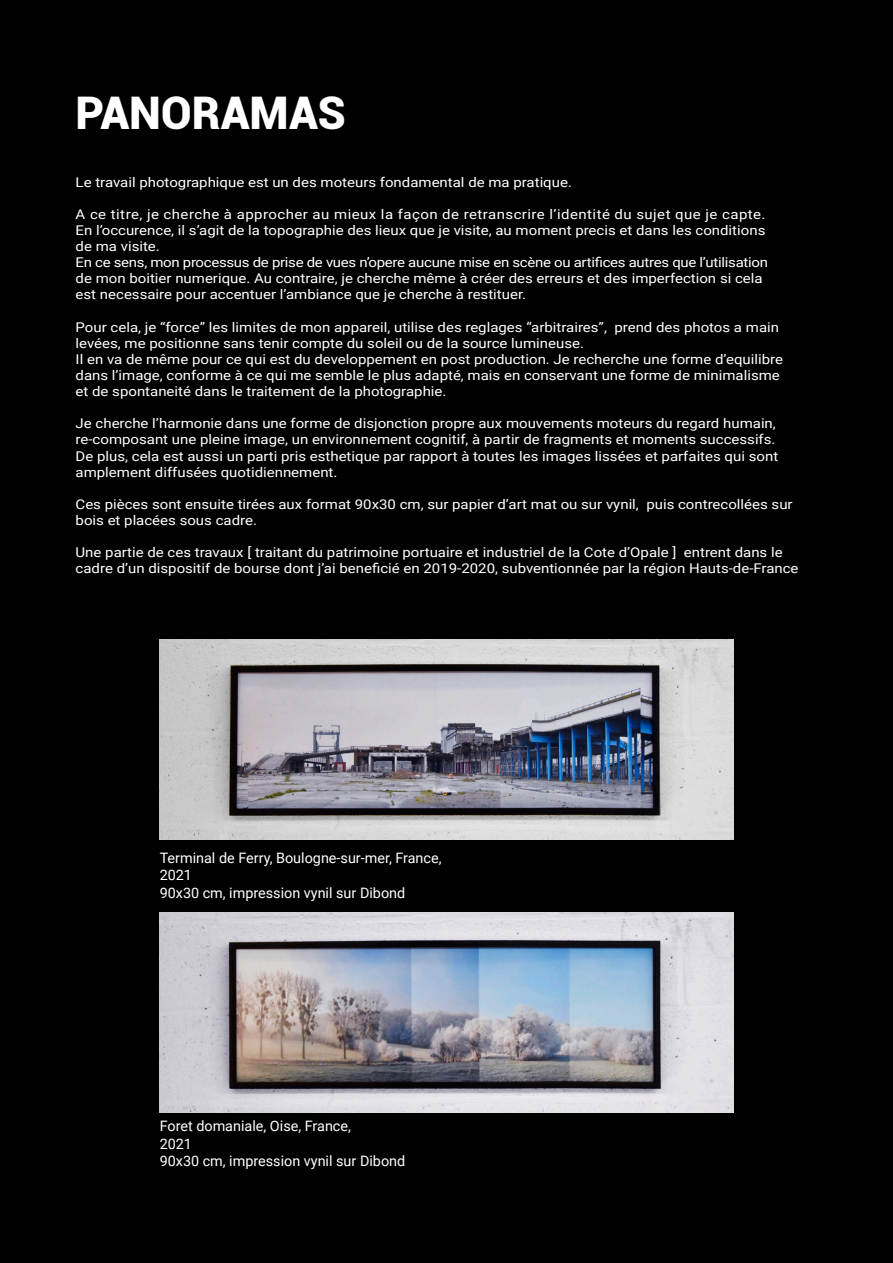
<style>
.page{position:relative;width:893px;height:1263px;background:#000}
.page>*{position:absolute;margin:0;border:0;box-sizing:border-box;transform-origin:0 0}
.t1{font:900 45px "Roboto";color:#fff}
.t2{font:14.4px/17.2px "Roboto";color:#fff}
.t3{font:13.35px/16px "Roboto";color:#fff;scale:1.12 1}
.t4{font:13.35px "Roboto";letter-spacing:-.02em;color:#fff;scale:1.12 1}
.t5{font:13.35px "Roboto";letter-spacing:.03em;color:#fff;scale:1.12 1}
</style>
<div class="page">
<img style="left:160px;top:639px;width:573px;height:200px">
<img style="left:160px;top:913px;width:573px;height:200px">
<p class="t1" style="left:76px;top:81px;width:272px">PANORAMAS</p>
<p class="t3" style="left:76px;top:173px;width:445px">Le travail photographique est un des moteurs fondamental de ma pratique.</p>
<p class="t5" style="left:76px;top:205px;width:617px">A ce titre, je cherche à approcher au mieux la façon de retranscrire l’identité du sujet que je capte.</p>
<p class="t3" style="left:76px;top:222px;width:617px">En l’occurence, il s’agit de la topographie des lieux que je visite, au moment precis et dans les conditions</p>
<p class="t3" style="left:76px;top:238px;width:77px">de ma visite.</p>
<p class="t4" style="left:76px;top:253px;width:620px">En ce sens, mon processus de prise de vues n’opere aucune mise en scène ou artifices autres que l’utilisation</p>
<p class="t3" style="left:76px;top:270px;width:615px">de mon boitier numerique. Au contraire, je cherche même à créer des erreurs et des imperfection si cela</p>
<p class="t3" style="left:76px;top:286px;width:404px">est necessaire pour accentuer l’ambiance que je cherche à restituer.</p>
<p class="t3" style="left:76px;top:318px;width:630px">Pour cela, je “force” les limites de mon appareil, utilise des reglages “arbitraires”, prend des photos a main levées, me positionne sans tenir compte du soleil ou de la source lumineuse.</p>
<p class="t3" style="left:76px;top:351px;width:633px">Il en va de même pour ce qui est du developpement en post production. Je recherche une forme d’equilibre dans l’image, conforme à ce qui me semble le plus adapté, mais en conservant une forme de minimalisme</p>
<p class="t3" style="left:76px;top:383px;width:333px">et de spontaneité dans le traitement de la photographie.</p>
<p class="t3" style="left:76px;top:415px;width:627px">Je cherche l’harmonie dans une forme de disjonction propre aux mouvements moteurs du regard humain,</p>
<p class="t3" style="left:76px;top:431px;width:626px">re-composant une pleine image, un environnement cognitif, à partir de fragments et moments successifs.</p>
<p class="t3" style="left:76px;top:447px;width:629px">De plus, cela est aussi un parti pris esthetique par rapport à toutes les images lissées et parfaites qui sont amplement diffusées quotidiennement.</p>
<p class="t3" style="left:76px;top:496px;width:642px">Ces pièces sont ensuite tirées aux format 90x30 cm, sur papier d’art mat ou sur vynil, puis contrecollées sur bois et placées sous cadre.</p>
<p class="t3" style="left:76px;top:544px;width:647px">Une partie de ces travaux [ traitant du patrimoine portuaire et industriel de la Cote d’Opale ] entrent dans le cadre d’un dispositif de bourse dont j’ai beneficié en 2019-2020, subventionnée par la région Hauts-de-France</p>
<p class="t2" style="left:160px;top:849px;width:283px">Terminal de Ferry, Boulogne-sur-mer, France,<br>2021</p>
<p class="t2" style="left:160px;top:883px;width:247px">90x30 cm, impression vynil sur Dibond</p>
<p class="t2" style="left:160px;top:1117px;width:193px">Foret domaniale, Oise, France,</p>
<p class="t2" style="left:160px;top:1134px;width:34px">2021</p>
<p class="t2" style="left:160px;top:1152px;width:247px">90x30 cm, impression vynil sur Dibond</p>
</div>
